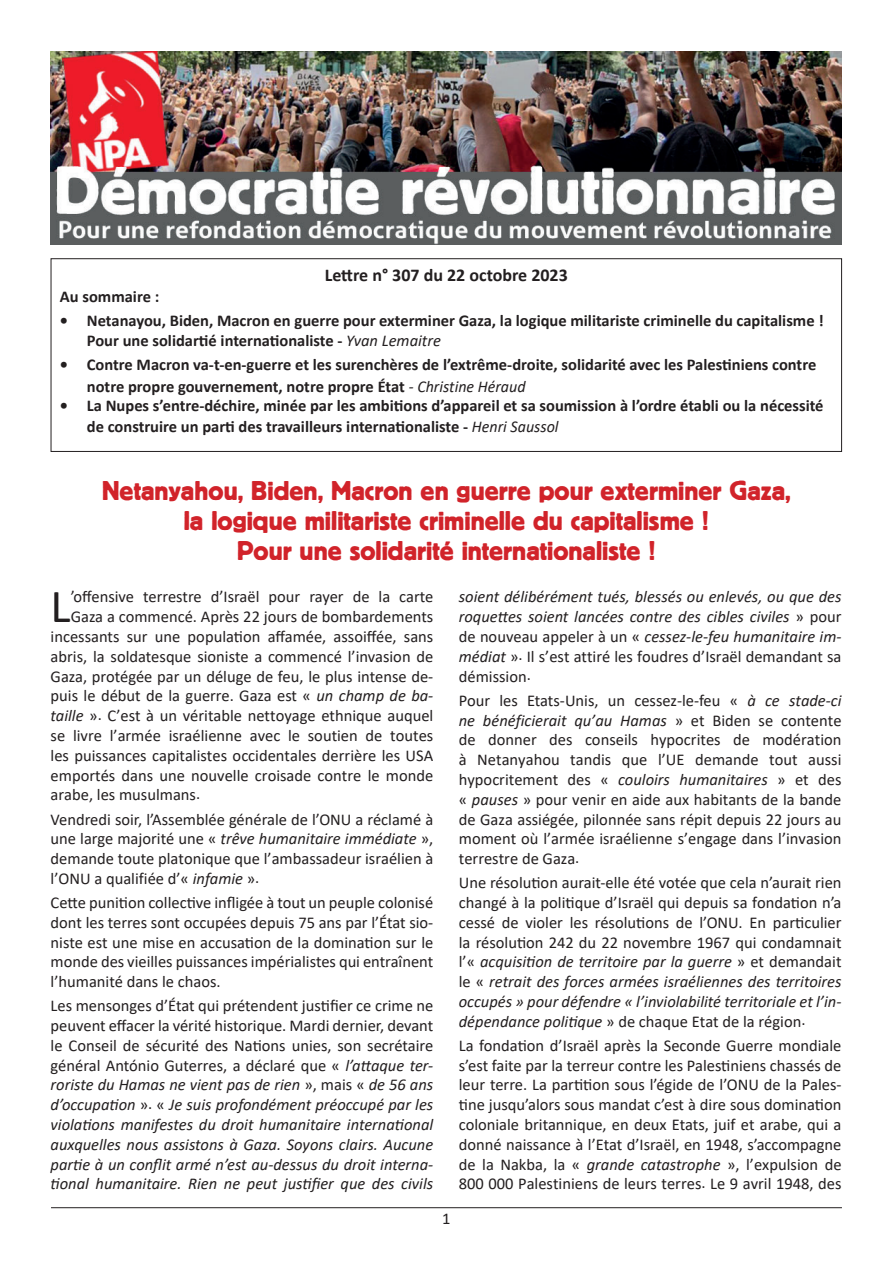
<style>
.page{position:relative;width:893px;height:1263px;background:#fff}
.page>*{position:absolute;margin:0;border:0;box-sizing:border-box;transform-origin:0 0}
.t1{font:47.7px "Calibri";color:#231f20}
.t2{font:27px/30px "Block BE";color:#d1232a;text-align:center}
.t3{font:700 18px "Calibri";color:#231f20}
.t4{font:16.5px/19.8px "Calibri";color:#231f20;text-align:justify}
.t5{font:italic 16.5px/19.8px "Calibri";color:#231f20;text-align:justify}
.t6{font:700 16.5px/19.8px "Calibri";color:#231f20}
.s1{font-weight:400;font-style:italic}
.s2{font-style:italic}
.s3{font-style:normal}
</style>
<div class="page">
<hr style="left:51px;top:1207px;width:791px;height:1px;background:#231f20">
<div style="left:51px;top:258px;width:791px;height:194px;border:1px solid #231f20"></div>
<img style="left:51px;top:51px;width:791px;height:193px">
<p class="t3" style="left:325px;top:262px;width:245px">Lettre n° 307 du 22 octobre 2023</p>
<p class="t6" style="left:60px;top:286px;width:101px">Au sommaire :</p>
<p class="t6" style="left:87px;top:311px;width:738px;text-indent:-27px">• Netanayou, Biden, Macron en guerre pour exterminer Gaza, la logique militariste criminelle du capitalisme !<br>Pour une solidartié internationaliste - <span class="s1">Yvan Lemaitre</span></p>
<p class="t6" style="left:87px;top:353px;width:731px;line-height:21.6px;text-indent:-27px">• Contre Macron va-t-en-guerre et les surenchères de l’extrême-droite, solidarité avec les Palestiniens contre notre propre gouvernement, notre propre État <span class="s1">- Christine Héraud</span></p>
<p class="t6" style="left:87px;top:395px;width:738px;line-height:21px;text-indent:-27px">• La Nupes s’entre-déchire, minée par les ambitions d’appareil et sa soumission à l’ordre établi ou la nécessité de construire un parti des travailleurs internationaliste - <span class="s1">Henri Saussol</span></p>
<h2 class="t2" style="left:102px;top:475px;width:690px">Netanyahou, Biden, Macron en guerre pour exterminer Gaza, la logique militariste criminelle du capitalisme !<br>Pour une solidarité internationaliste !</h2>
<h1 class="t1" style="left:51px;top:573px;width:22px">L</h1>
<p class="t4" style="left:71px;top:587px;width:364px">’offensive terrestre d’Israël pour rayer de la carte</p>
<p class="t4" style="left:71px;top:606px;width:364px">Gaza a commencé. Après 22 jours de bombardements</p>
<p class="t4" style="left:51px;top:626px;width:384px">incessants sur une population affamée, assoiffée, sans</p>
<p class="t4" style="left:51px;top:646px;width:384px">abris, la soldatesque sioniste a commencé l’invasion de</p>
<p class="t4" style="left:51px;top:666px;width:384px">Gaza, protégée par un déluge de feu, le plus intense de-</p>
<p class="t4" style="left:51px;top:686px;width:384px">puis le début de la guerre. Gaza est « <span class="s2">un champ de ba-</span></p>
<p class="t4" style="left:51px;top:705px;width:384px"><span class="s2">taille</span> ». C’est à un véritable nettoyage ethnique auquel</p>
<p class="t4" style="left:51px;top:725px;width:384px">se livre l’armée israélienne avec le soutien de toutes</p>
<p class="t4" style="left:51px;top:745px;width:384px">les puissances capitalistes occidentales derrière les USA</p>
<p class="t4" style="left:51px;top:765px;width:384px">emportés dans une nouvelle croisade contre le monde</p>
<p class="t4" style="left:51px;top:785px;width:151px">arabe, les musulmans.</p>
<p class="t4" style="left:51px;top:809px;width:384px">Vendredi soir, l’Assemblée générale de l’ONU a réclamé à une large majorité une « <span class="s2">trêve humanitaire immédiate</span> », demande toute platonique que l’ambassadeur israélien à l’ONU a qualifiée d’« <span class="s2">infamie</span> ».</p>
<p class="t4" style="left:51px;top:892px;width:384px">Cette punition collective infligée à tout un peuple colonisé dont les terres sont occupées depuis 75 ans par l’État sio&shy;niste est une mise en accusation de la domination sur le monde des vieilles puissances impérialistes qui entraînent l’humanité dans le chaos.</p>
<p class="t5" style="left:51px;top:995px;width:384px"><span class="s3">Les mensonges d’État qui prétendent justifier ce crime ne peuvent effacer la vérité historique. Mardi dernier, devant le Conseil de sécurité des Nations unies, son secrétaire général António Guterres, a déclaré que «</span> l’attaque ter&shy;roriste du Hamas ne vient pas de rien <span class="s3">», mais «</span> de 56 ans d’occupation <span class="s3">». «</span> Je suis profondément préoccupé par les violations manifestes du droit humanitaire international auxquelles nous assistons à Gaza. Soyons clairs. Aucune partie à un conflit armé n’est au-dessus du droit interna&shy;tional humanitaire. Rien ne peut justifier que des civils</p>
<p class="t4" style="left:442px;top:1208px;width:10px">1</p>
<p class="t5" style="left:459px;top:586px;width:384px">soient délibérément tués, blessés ou enlevés, ou que des roquettes soient lancées contre des cibles civiles <span class="s3">» pour de nouveau appeler à un «</span> cessez-le-feu humanitaire im&shy;médiat <span class="s3">». Il s’est attiré les foudres d’Israël demandant sa démission.</span></p>
<p class="t4" style="left:459px;top:690px;width:384px">Pour les Etats-Unis, un cessez-le-feu « <span class="s2">à ce stade-ci ne bénéficierait qu’au Hamas</span> » et Biden se contente de donner des conseils hypocrites de modération à Netanyahou tandis que l’UE demande tout aussi hypocritement des « <span class="s2">couloirs humanitaires</span> » et des « <span class="s2">pauses</span> » pour venir en aide aux habitants de la bande de Gaza assiégée, pilonnée sans répit depuis 22 jours au moment où l’armée israélienne s’engage dans l’invasion terrestre de Gaza.</p>
<p class="t4" style="left:459px;top:872px;width:384px">Une résolution aurait-elle été votée que cela n’aurait rien changé à la politique d’Israël qui depuis sa fondation n’a cessé de violer les résolutions de l’ONU. En particulier la résolution 242 du 22 novembre 1967 qui condamnait l’« <span class="s2">acquisition de territoire par la guerre</span> » et demandait le « <span class="s2">retrait des forces armées israéliennes des territoires occupés » pour défendre « l’inviolabilité territoriale et l’in&shy;dépendance politique</span> » de chaque Etat de la région.</p>
<p class="t4" style="left:459px;top:1035px;width:384px">La fondation d’Israël après la Seconde Guerre mondiale s’est faite par la terreur contre les Palestiniens chassés de leur terre. La partition sous l’égide de l’ONU de la Pales&shy;tine jusqu’alors sous mandat c’est à dire sous domination coloniale britannique, en deux Etats, juif et arabe, qui a donné naissance à l’Etat d’Israël, en 1948, s’accompagne de la Nakba, la « <span class="s2">grande catastrophe</span> », l’expulsion de 800 000 Palestiniens de leurs terres. Le 9 avril 1948, des</p>
</div>
